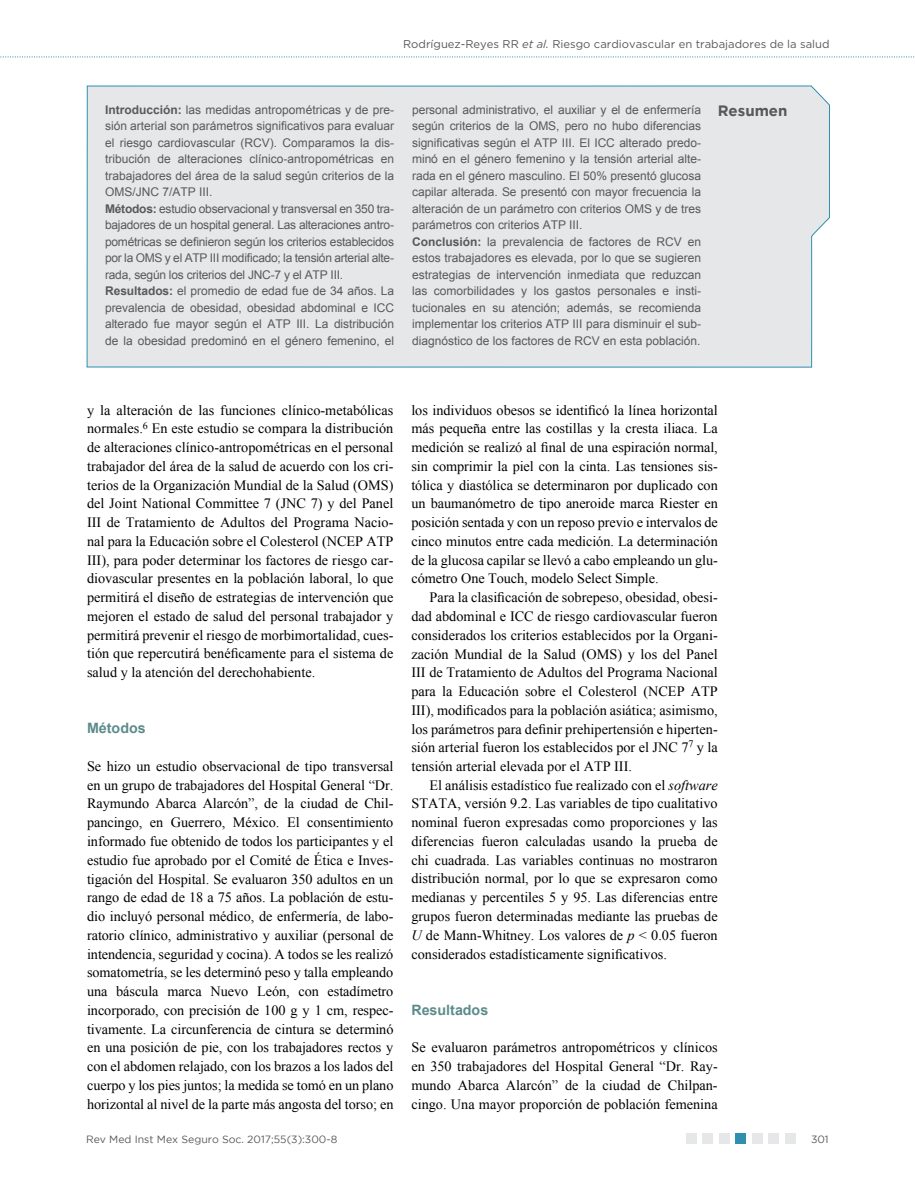
<style>
.page{position:relative;width:915px;height:1191px;background:#fff}
.page>*{position:absolute;margin:0;border:0;box-sizing:border-box;transform-origin:0 0}
.t1{font:700 15px "Gotham";color:#58595b}
.t2{font:14.25px/18.8px "Times New Roman";color:#000;text-align:justify}
.t3{font:700 14.25px "Arial";color:#5d8b8b}
.t4{font:12px/16.5px "Arial";letter-spacing:-.005em;color:#58595b}
.t5{font:11.25px "Gotham";color:#58595b}
.t6{font:10.5px "Gotham";color:#58595b}
.s1{font-style:italic}
.s2{font-weight:700}
</style>
<div class="page">
<svg style="left:86px;top:57px;width:743px;height:311px;background:#e6e8e9"></svg>
<svg style="left:0;top:56px;width:915px;height:1px"></svg>
<div style="left:718px;top:1133px;width:11px;height:11px;background:#e6e7e8"></div>
<div style="left:751px;top:1133px;width:11px;height:11px;background:#e6e7e8"></div>
<div style="left:768px;top:1133px;width:10px;height:11px;background:#e6e7e8"></div>
<div style="left:735px;top:1133px;width:10px;height:11px;background:#2f8fb0"></div>
<div style="left:784px;top:1133px;width:11px;height:11px;background:#e6e7e8"></div>
<div style="left:685px;top:1133px;width:11px;height:11px;background:#e6e7e8"></div>
<div style="left:702px;top:1133px;width:10px;height:11px;background:#e6e7e8"></div>
<p class="t5" style="left:403px;top:37px;width:428px">Rodríguez-Reyes RR <span class="s1">et al.</span> Riesgo cardiovascular en trabajadores de la salud</p>
<p class="t4" style="left:105px;top:101px;width:290px"><span class="s2">Introducción:</span> las medidas antropométricas y de pre&shy;sión arterial son parámetros significativos para evaluar el riesgo cardiovascular (RCV). Comparamos la dis&shy;tribución de alteraciones clínico-antropométricas en trabajadores del área de la salud según criterios de la OMS/JNC 7/ATP III.<br><span class="s2">Métodos:</span> estudio observacional y transversal en 350 tra&shy;bajadores de un hospital general. Las alteraciones antro&shy;pométricas se definieron según los criterios establecidos por la OMS y el ATP III modificado; la tensión arterial alte&shy;rada, según los criterios del JNC-7 y el ATP III.<br><span class="s2">Resultados:</span> el promedio de edad fue de 34 años. La prevalencia de obesidad, obesidad abdominal e ICC alterado fue mayor según el ATP III. La distribución de la obesidad predominó en el género femenino, el</p>
<p class="t4" style="left:412px;top:101px;width:290px">personal administrativo, el auxiliar y el de enfermería según criterios de la OMS, pero no hubo diferencias significativas según el ATP III. El ICC alterado predo&shy;minó en el género femenino y la tensión arterial alte&shy;rada en el género masculino. El 50% presentó glucosa capilar alterada. Se presentó con mayor frecuencia la alteración de un parámetro con criterios OMS y de tres parámetros con criterios ATP III.<br><span class="s2">Conclusión:</span> la prevalencia de factores de RCV en estos trabajadores es elevada, por lo que se sugieren estrategias de intervención inmediata que reduzcan las comorbilidades y los gastos personales e insti&shy;tucionales en su atención; además, se recomienda implementar los criterios ATP III para disminuir el sub&shy;diagnóstico de los factores de RCV en esta población.</p>
<p class="t1" style="left:717px;top:102px;width:71px">Resumen</p>
<p class="t2" style="left:87px;top:400px;width:308px">y la alteración de las funciones clínico-metabólicas normales.<sup>6</sup> En este estudio se compara la distribución de alteraciones clínico-antropométricas en el personal trabajador del área de la salud de acuerdo con los cri&shy;terios de la Organización Mundial de la Salud (OMS) del Joint National Committee 7 (JNC 7) y del Panel III de Tratamiento de Adultos del Programa Nacio&shy;nal para la Educación sobre el Colesterol (NCEP ATP III), para poder determinar los factores de riesgo car&shy;diovascular presentes en la población laboral, lo que permitirá el diseño de estrategias de intervención que mejoren el estado de salud del personal trabajador y permitirá prevenir el riesgo de morbimortalidad, cues&shy;tión que repercutirá benéficamente para el sistema de salud y la atención del derechohabiente.</p>
<p class="t3" style="left:87px;top:719px;width:60px">Métodos</p>
<p class="t2" style="left:87px;top:756px;width:308px">Se hizo un estudio observacional de tipo transversal en un grupo de trabajadores del Hospital General “Dr.<br>Raymundo Abarca Alarcón”, de la ciudad de Chil&shy;pancingo, en Guerrero, México. El consentimiento informado fue obtenido de todos los participantes y el estudio fue aprobado por el Comité de Ética e Inves&shy;tigación del Hospital. Se evaluaron 350 adultos en un rango de edad de 18 a 75 años. La población de estu&shy;dio incluyó personal médico, de enfermería, de labo&shy;ratorio clínico, administrativo y auxiliar (personal de intendencia, seguridad y cocina). A todos se les realizó somatometría, se les determinó peso y talla empleando una báscula marca Nuevo León, con estadímetro incorporado, con precisión de 100 g y 1 cm, respec&shy;tivamente. La circunferencia de cintura se determinó en una posición de pie, con los trabajadores rectos y con el abdomen relajado, con los brazos a los lados del cuerpo y los pies juntos; la medida se tomó en un plano horizontal al nivel de la parte más angosta del torso; en</p>
<p class="t2" style="left:411px;top:400px;width:308px">los individuos obesos se identificó la línea horizontal más pequeña entre las costillas y la cresta iliaca. La medición se realizó al final de una espiración normal, sin comprimir la piel con la cinta. Las tensiones sis&shy;tólica y diastólica se determinaron por duplicado con un baumanómetro de tipo aneroide marca Riester en posición sentada y con un reposo previo e intervalos de cinco minutos entre cada medición. La determinación de la glucosa capilar se llevó a cabo empleando un glu&shy;cómetro One Touch, modelo Select Simple.</p>
<p class="t2" style="left:411px;top:588px;width:308px;text-indent:18px">Para la clasificación de sobrepeso, obesidad, obesi&shy;dad abdominal e ICC de riesgo cardiovascular fueron considerados los criterios establecidos por la Organi&shy;zación Mundial de la Salud (OMS) y los del Panel III de Tratamiento de Adultos del Programa Nacional para la Educación sobre el Colesterol (NCEP ATP III), modificados para la población asiática; asimismo, los parámetros para definir prehipertensión e hiperten&shy;sión arterial fueron los establecidos por el JNC 7<sup>7</sup> y la tensión arterial elevada por el ATP III.</p>
<p class="t2" style="left:411px;top:775px;width:308px;text-indent:18px">El análisis estadístico fue realizado con el <span class="s1">software </span>STATA, versión 9.2. Las variables de tipo cualitativo nominal fueron expresadas como proporciones y las diferencias fueron calculadas usando la prueba de chi cuadrada. Las variables continuas no mostraron distribución normal, por lo que se expresaron como medianas y percentiles 5 y 95. Las diferencias entre grupos fueron determinadas mediante las pruebas de <span class="s1">U</span> de Mann-Whitney. Los valores de <span class="s1">p</span> &lt; 0.05 fueron considerados estadísticamente significativos.</p>
<p class="t3" style="left:411px;top:1000px;width:78px">Resultados</p>
<p class="t2" style="left:411px;top:1038px;width:308px">Se evaluaron parámetros antropométricos y clínicos en 350 trabajadores del Hospital General “Dr. Ray&shy;mundo Abarca Alarcón” de la ciudad de Chilpan&shy;cingo. Una mayor proporción de población femenina</p>
<p class="t6" style="left:86px;top:1133px;width:252px">Rev Med Inst Mex Seguro Soc. 2017;55(3):300-8</p>
<p class="t6" style="left:810px;top:1133px;width:19px">301</p>
</div>
